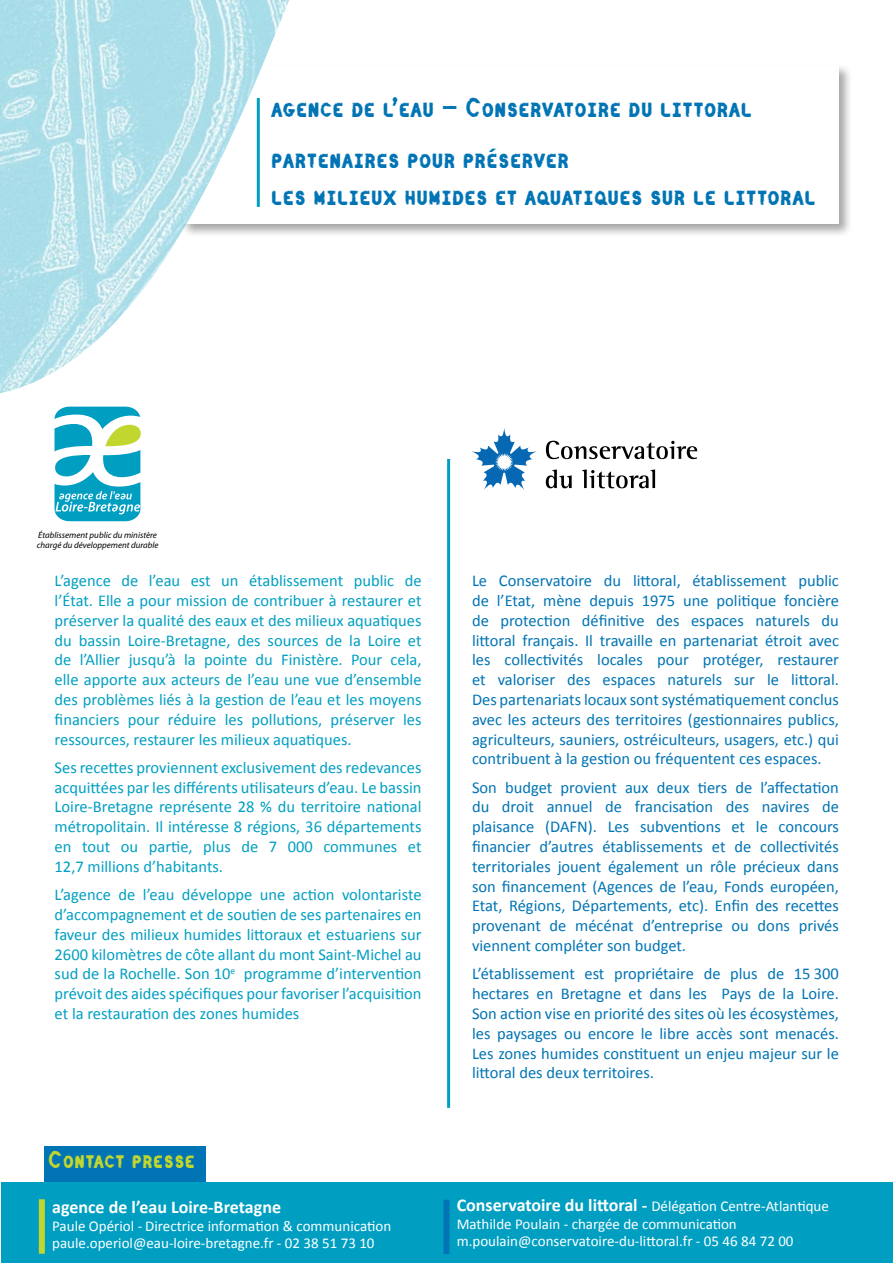
<style>
.page{position:relative;width:893px;height:1263px;background:#fff}
.page>*{position:absolute;margin:0;border:0;box-sizing:border-box;transform-origin:0 0}
.t1{font:27px/50.2px "Catenary Stamp";letter-spacing:-.005em;color:#0074b4}
.t2{font:24px "Catenary Stamp";color:#c1d72f}
.t3{font:700 18px "Calibri";color:#fff}
.t4{font:16.5px/19.8px "Calibri";color:#0074b4;text-align:justify}
.t5{font:16.5px/19.8px "Calibri";color:#009fc2;text-align:justify}
.t6{font:15px/16.5px "Calibri";color:#fff}
.t7{font:italic 8.85px/10.6px "Myriad Pro";color:#000}
.s1{font-weight:700;font-size:18px}
</style>
<div class="page">
<div style="left:181px;top:63px;width:671px;height:175px;background:#000;opacity:.35"></div>
<div style="left:183px;top:65px;width:655px;height:159px;background:#fff"></div>
<img style="left:0;top:0;width:387px;height:394px">
<hr style="left:257px;top:98px;width:3px;height:109px;background:#009fc2">
<hr style="left:447px;top:459px;width:3px;height:649px;background:#009fc2">
<svg style="left:54px;top:406px;width:87px;height:116px"></svg>
<svg style="left:546px;top:441px;width:151px;height:18px"></svg>
<svg style="left:546px;top:469px;width:26px;height:19px"></svg>
<svg style="left:582px;top:469px;width:73px;height:19px"></svg>
<svg style="left:472px;top:428px;width:64px;height:62px"></svg>
<div style="left:1px;top:1182px;width:891px;height:81px;background:#009fc2"></div>
<div style="left:443px;top:1200px;width:6px;height:54px;background:#0074b4"></div>
<div style="left:44px;top:1146px;width:161px;height:36px;background:#0074b4"></div>
<div style="left:39px;top:1199px;width:6px;height:55px;background:#c1d72f"></div>
<h1 class="t1" style="left:271px;top:84px;width:483px">agence de l’eau - Conservatoire du littoral partenaires pour préserver</h1>
<h1 class="t1" style="left:271px;top:172px;width:547px">les milieux humides et aquatiques sur le littoral</h1>
<p class="t7" style="left:37px;top:529px;width:123px">Établissement public du ministère chargé du développement durable</p>
<p class="t5" style="left:55px;top:571px;width:368px">L’agence de l’eau est un établissement public de l’État. Elle a pour mission de contribuer à restaurer et préserver la qualité des eaux et des milieux aquatiques du bassin Loire-Bretagne, des sources de la Loire et de l’Allier jusqu’à la pointe du Finistère. Pour cela, elle apporte aux acteurs de l’eau une vue d’ensemble des problèmes liés à la gestion de l’eau et les moyens financiers pour réduire les pollutions, préserver les ressources, restaurer les milieux aquatiques.</p>
<p class="t5" style="left:55px;top:757px;width:368px">Ses recettes proviennent exclusivement des redevances acquittées par les différents utilisateurs d’eau. Le bassin Loire-Bretagne représente 28 % du territoire national métropolitain. Il intéresse 8 régions, 36 départements en tout ou partie, plus de 7 000 communes et 12,7 millions d’habitants.</p>
<p class="t5" style="left:55px;top:885px;width:368px">L’agence de l’eau développe une action volontariste d’accompagnement et de soutien de ses partenaires en faveur des milieux humides littoraux et estuariens sur 2600 kilomètres de côte allant du mont Saint-Michel au sud de la Rochelle. Son 10<sup>e</sup> programme d’intervention prévoit des aides spécifiques pour favoriser l’acquisition et la restauration des zones humides</p>
<h2 class="t2" style="left:48px;top:1146px;width:148px">Contact presse</h2>
<p class="t3" style="left:52px;top:1196px;width:230px">agence de l’eau Loire-Bretagne</p>
<p class="t6" style="left:52px;top:1218px;width:341px">Paule Opériol - Directrice information &amp; communication paule.operiol@eau-loire-bretagne.fr - 02 38 51 73 10</p>
<p class="t4" style="left:472px;top:571px;width:368px">Le Conservatoire du littoral, établissement public de l’Etat, mène depuis 1975 une politique foncière de protection définitive des espaces naturels du littoral français. Il travaille en partenariat étroit avec les collectivités locales pour protéger, restaurer et valoriser des espaces naturels sur le littoral.<br>Des partenariats locaux sont systématiquement conclus avec les acteurs des territoires (gestionnaires publics, agriculteurs, sauniers, ostréiculteurs, usagers, etc.) qui contribuent à la gestion ou fréquentent ces espaces.</p>
<p class="t4" style="left:472px;top:777px;width:368px">Son budget provient aux deux tiers de l’affectation du droit annuel de francisation des navires de plaisance (DAFN). Les subventions et le concours financier d’autres établissements et de collectivités territoriales jouent également un rôle précieux dans son financement (Agences de l’eau, Fonds européen, Etat, Régions, Départements, etc). Enfin des recettes provenant de mécénat d’entreprise ou dons privés viennent compléter son budget.</p>
<p class="t4" style="left:472px;top:964px;width:368px">L’établissement est propriétaire de plus de 15 300 hectares en Bretagne et dans les Pays de la Loire.<br>Son action vise en priorité des sites où les écosystèmes, les paysages ou encore le libre accès sont menacés.<br>Les zones humides constituent un enjeu majeur sur le littoral des deux territoires.</p>
<p class="t6" style="left:457px;top:1197px;width:374px;line-height:18px"><span class="s1">Conservatoire du littoral -</span> Délégation Centre-Atlantique<br>Mathilde Poulain - chargée de communication</p>
<p class="t6" style="left:457px;top:1232px;width:338px">m.poulain@conservatoire-du-littoral.fr - 05 46 84 72 00</p>
</div>
